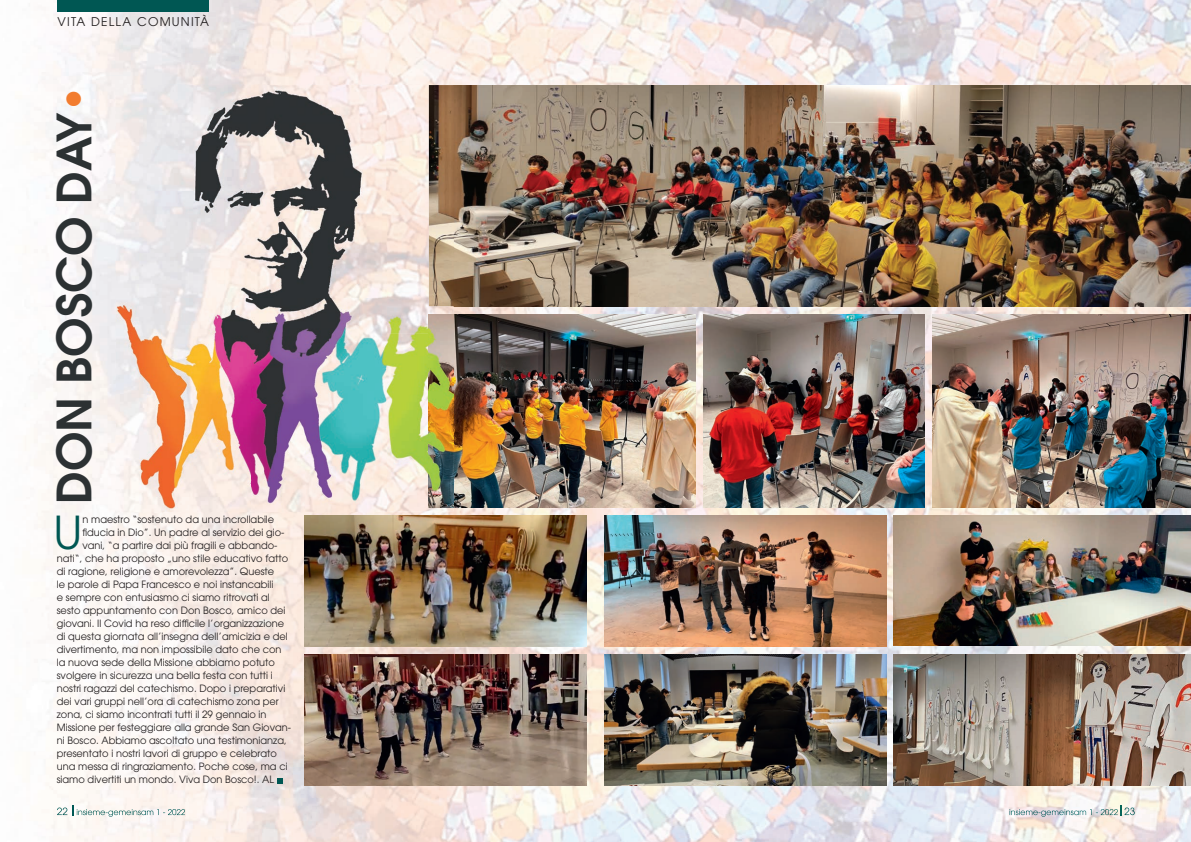
<style>
.page{position:relative;width:1191px;height:842px;background:#fff}
.page>*{position:absolute;margin:0;border:0;box-sizing:border-box;transform-origin:0 0}
.t1{font:600 47px "ITC Avant Garde Std";color:#2c3133}
.t2{font:45.1px "ITC Avant Garde Std";color:#005753}
.t3{font:12px "ITC Avant Garde Std";letter-spacing:.1em;color:#231f20}
.t4{font:10px "ITC Avant Garde Std";color:#231f20}
.s1{color:#f27c2e}
</style>
<div class="page">
<img style="left:25px;top:11px;width:115px;height:831px">
<img style="left:140px;top:0;width:1051px;height:85px">
<img style="left:454px;top:85px;width:737px;height:230px">
<img style="left:666px;top:315px;width:525px;height:527px">
<img style="left:140px;top:511px;width:245px;height:225px">
<img style="left:385px;top:507px;width:245px;height:229px">
<img style="left:630px;top:507px;width:36px;height:335px">
<img style="left:140px;top:736px;width:491px;height:106px">
<svg style="left:57px;top:805px;width:17px;height:11px"></svg>
<img style="left:77px;top:809px;width:108px;height:8px">
<img style="left:1009px;top:809px;width:108px;height:8px">
<svg style="left:1120px;top:805px;width:14px;height:10px"></svg>
<div style="left:57px;top:0;width:151px;height:11px;background:#005753"></div>
<svg style="left:277px;top:778px;width:5px;height:5px"></svg>
<img style="left:604px;top:655px;width:282px;height:130px">
<img style="left:305px;top:516px;width:282px;height:130px">
<img style="left:305px;top:655px;width:282px;height:130px">
<img style="left:604px;top:516px;width:282px;height:130px">
<img style="left:893px;top:655px;width:298px;height:130px">
<img style="left:933px;top:315px;width:258px;height:192px">
<img style="left:454px;top:315px;width:241px;height:192px">
<img style="left:704px;top:315px;width:220px;height:192px">
<img style="left:116px;top:85px;width:338px;height:426px">
<img style="left:429px;top:85px;width:25px;height:221px">
<img style="left:893px;top:515px;width:298px;height:130px">
<p class="t3" style="left:58px;top:14px;width:153px">VITA DELLA COMUNITÀ</p>
<h1 class="t1" style="left:44px;top:504px;width:421px;rotate:-90deg">DON BOSCO DAY<span class="s1">•</span></h1>
<h2 class="t2" style="left:53px;top:505px;width:30px">U</h2>
<p class="t4" style="left:82px;top:513px;width:193px">n maestro “sostenuto da una incrollabile</p>
<p class="t4" style="left:82px;top:526px;width:203px">fiducia in Dio”. Un padre al servizio dei gio-</p>
<p class="t4" style="left:82px;top:539px;width:196px">vani, “a partire dai più fragili e abbando-</p>
<p class="t4" style="left:57px;top:552px;width:233px">nati“, che ha proposto „uno stile educativo fatto</p>
<p class="t4" style="left:57px;top:565px;width:219px">di ragione, religione e amorevolezza”. Queste</p>
<p class="t4" style="left:57px;top:578px;width:218px">le parole di Papa Francesco e noi instancabili</p>
<p class="t4" style="left:57px;top:591px;width:214px">e sempre con entusiasmo ci siamo ritrovati al</p>
<p class="t4" style="left:57px;top:604px;width:230px">sesto appuntamento con Don Bosco, amico dei</p>
<p class="t4" style="left:57px;top:617px;width:229px">giovani. Il Covid ha reso difficile l’organizzazione</p>
<p class="t4" style="left:57px;top:630px;width:232px">di questa giornata all’insegna dell’amicizia e del</p>
<p class="t4" style="left:57px;top:643px;width:226px">divertimento, ma non impossibile dato che con</p>
<p class="t4" style="left:57px;top:656px;width:220px">la nuova sede della Missione abbiamo potuto</p>
<p class="t4" style="left:57px;top:669px;width:217px">svolgere in sicurezza una bella festa con tutti i</p>
<p class="t4" style="left:57px;top:682px;width:230px">nostri ragazzi del catechismo. Dopo i preparativi</p>
<p class="t4" style="left:57px;top:695px;width:223px">dei vari gruppi nell’ora di catechismo zona per</p>
<p class="t4" style="left:57px;top:708px;width:211px">zona, ci siamo incontrati tutti il 29 gennaio in</p>
<p class="t4" style="left:57px;top:721px;width:236px">Missione per festeggiare alla grande San Giovan-</p>
<p class="t4" style="left:57px;top:734px;width:231px">ni Bosco. Abbiamo ascoltato una testimonianza,</p>
<p class="t4" style="left:57px;top:747px;width:222px">presentato i nostri lavori di gruppo e celebrato</p>
<p class="t4" style="left:57px;top:760px;width:232px">una messa di ringraziamento. Poche cose, ma ci</p>
<p class="t4" style="left:57px;top:773px;width:219px">siamo divertiti un mondo. Viva Don Bosco!. AL</p>
</div>
